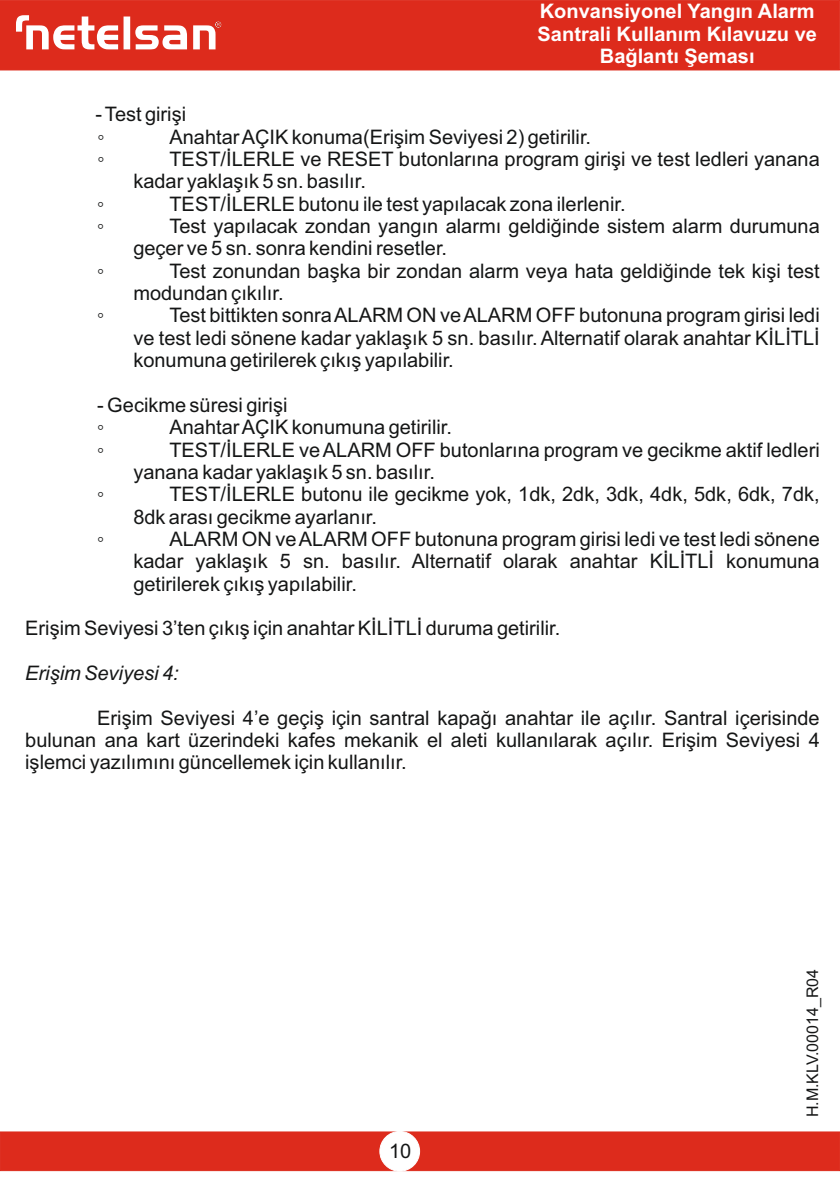
<style>
.page{position:relative;width:840px;height:1191px;background:#fff}
.page>*{position:absolute;margin:0;border:0;box-sizing:border-box;transform-origin:0 0}
.t1{font:20px/22.4px "Arial";color:#151616}
.t2{font:700 20px/22.4px "Arial";color:#fff;text-align:center}
.t3{font:italic 20px "Arial";color:#151616}
.t4{font:16px "Arial";color:#151616}
</style>
<div class="page">
<div style="left:0;top:0;width:839px;height:70px;background:#dd2b1c"></div>
<svg style="left:16px;top:15px;width:205px;height:34px"></svg>
<div style="left:0;top:1131px;width:839px;height:40px;background:#dd2b1c"></div>
<div style="left:379px;top:1131px;width:40px;height:40px;background:#fff;border:1px solid #fff;border-radius:50%"></div>
<p class="t2" style="left:537px;top:2px;width:280px">Konvansiyonel Yangın Alarm<br>Santrali Kullanım Kılavuzu ve<br>Bağlantı Şeması</p>
<p class="t1" style="left:95px;top:105px;width:92px">- Test girişi ◦</p>
<p class="t1" style="left:169px;top:127px;width:423px">Anahtar AÇIK konuma(Erişim Seviyesi 2) getirilir.</p>
<p class="t1" style="left:97px;top:150px;width:9px">◦</p>
<p class="t1" style="left:133px;top:150px;width:687px;text-indent:36px">TEST/İLERLE ve RESET butonlarına program girişi ve test ledleri yanana kadar yaklaşık 5 sn. basılır.</p>
<p class="t1" style="left:97px;top:194px;width:9px">◦</p>
<p class="t1" style="left:169px;top:194px;width:457px">TEST/İLERLE butonu ile test yapılacak zona ilerlenir.</p>
<p class="t1" style="left:97px;top:217px;width:9px">◦</p>
<p class="t1" style="left:133px;top:217px;width:687px;text-indent:36px">Test yapılacak zondan yangın alarmı geldiğinde sistem alarm durumuna geçer ve 5 sn. sonra kendini resetler.</p>
<p class="t1" style="left:97px;top:261px;width:9px">◦</p>
<p class="t1" style="left:133px;top:261px;width:687px;text-indent:36px">Test zonundan başka bir zondan alarm veya hata geldiğinde tek kişi test modundan çıkılır.</p>
<p class="t1" style="left:97px;top:306px;width:9px">◦</p>
<p class="t1" style="left:133px;top:306px;width:687px;text-align:justify;text-indent:36px">Test bittikten sonra ALARM ON ve ALARM OFF butonuna program girisi ledi ve test ledi sönene kadar yaklaşık 5 sn. basılır. Alternatif olarak anahtar KİLİTLİ konumuna getirilerek çıkış yapılabilir.</p>
<p class="t1" style="left:97px;top:395px;width:192px">- Gecikme süresi girişi ◦</p>
<p class="t1" style="left:169px;top:418px;width:284px">Anahtar AÇIK konumuna getirilir.</p>
<p class="t1" style="left:97px;top:440px;width:9px">◦</p>
<p class="t1" style="left:133px;top:440px;width:687px;text-indent:36px">TEST/İLERLE ve ALARM OFF butonlarına program ve gecikme aktif ledleri yanana kadar yaklaşık 5 sn. basılır.</p>
<p class="t1" style="left:97px;top:485px;width:9px">◦</p>
<p class="t1" style="left:133px;top:485px;width:687px;text-indent:36px">TEST/İLERLE butonu ile gecikme yok, 1dk, 2dk, 3dk, 4dk, 5dk, 6dk, 7dk,<br>8dk arası gecikme ayarlanır.</p>
<p class="t1" style="left:97px;top:529px;width:9px">◦</p>
<p class="t1" style="left:133px;top:529px;width:687px;text-align:justify;text-indent:36px">ALARM ON ve ALARM OFF butonuna program girisi ledi ve test ledi sönene kadar yaklaşık 5 sn. basılır. Alternatif olarak anahtar KİLİTLİ konumuna getirilerek çıkış yapılabilir.</p>
<p class="t1" style="left:25px;top:619px;width:536px">Erişim Seviyesi 3’ten çıkış için anahtar KİLİTLİ duruma getirilir.</p>
<p class="t3" style="left:25px;top:665px;width:155px">Erişim Seviyesi 4:</p>
<p class="t1" style="left:25px;top:708px;width:795px;text-align:justify;text-indent:72px">Erişim Seviyesi 4’e geçiş için santral kapağı anahtar ile açılır. Santral içerisinde bulunan ana kart üzerindeki kafes mekanik el aleti kullanılarak açılır. Erişim Seviyesi 4 işlemci yazılımını güncellemek için kullanılır.</p>
<p class="t1" style="left:389px;top:1142px;width:24px">10</p>
<p class="t4" style="left:806px;top:1117px;width:150px;rotate:-90deg">H.M.KLV.00014_R04</p>
</div>
